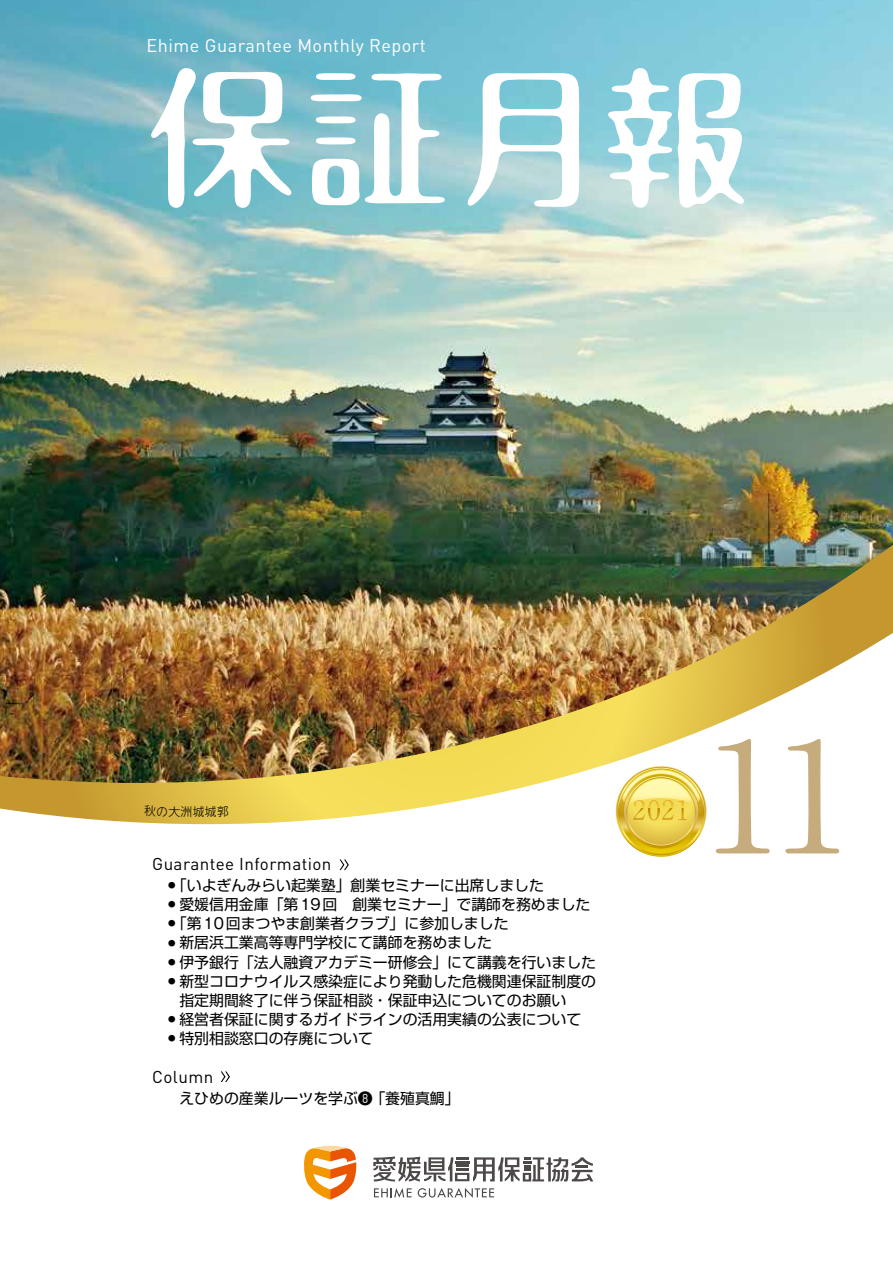
<style>
.page{position:relative;width:893px;height:1263px;background:#fff}
.page>*{position:absolute;margin:0;border:0;box-sizing:border-box;transform-origin:0 0}
.t1{font:700 153px "A1 Mincho Std";color:#c6ab7d}
.t2{font:18px "DIN";letter-spacing:.025em;color:#fff}
.t3{font:16.95px "DIN";letter-spacing:.025em;color:#000}
.t4{font:14.85px/19.2px "Shin Go Pro";color:#000}
.t5{font:14.85px "Shin Go Pr 6 N";color:#000}
.t6{font:300 11.7px "UD Shin M Go Pro";color:#000}
.s1{font-family:"Gothic MB101 Pro"}
</style>
<div class="page">
<img style="left:0;top:0;width:893px;height:545px">
<img style="left:0;top:545px;width:893px;height:279px">
<svg style="left:149px;top:67px;width:144px;height:142px"></svg>
<svg style="left:467px;top:73px;width:112px;height:135px"></svg>
<svg style="left:608px;top:68px;width:137px;height:141px"></svg>
<svg style="left:311px;top:72px;width:134px;height:134px"></svg>
<svg style="left:340px;top:859px;width:9px;height:11px"></svg>
<svg style="left:221px;top:1071px;width:9px;height:11px"></svg>
<svg style="left:304px;top:1146px;width:53px;height:53px"></svg>
<svg style="left:373px;top:1156px;width:220px;height:26px"></svg>
<svg style="left:374px;top:1188px;width:38px;height:10px"></svg>
<svg style="left:418px;top:1188px;width:76px;height:10px"></svg>
<svg style="left:616px;top:766px;width:90px;height:91px"></svg>
<svg style="left:617px;top:768px;width:88px;height:87px"></svg>
<svg style="left:618px;top:768px;width:86px;height:86px"></svg>
<svg style="left:619px;top:769px;width:84px;height:84px"></svg>
<svg style="left:624px;top:774px;width:74px;height:74px"></svg>
<svg style="left:628px;top:778px;width:67px;height:67px"></svg>
<svg style="left:622px;top:770px;width:78px;height:50px"></svg>
<svg style="left:145px;top:805px;width:46px;height:12px"></svg>
<svg style="left:217px;top:806px;width:11px;height:11px"></svg>
<p class="t2" style="left:147px;top:35px;width:281px">Ehime Guarantee Monthly Report</p>
<p class="t6" style="left:193px;top:802px;width:25px">城城</p>
<p class="t3" style="left:152px;top:853px;width:181px">Guarantee Information</p>
<p class="t4" style="left:168px;top:874px;width:377px"><sup>●</sup>「いよぎんみらい起業塾」創業セミナーに出席しました</p>
<p class="t4" style="left:168px;top:893px;width:424px"><sup>●</sup> 愛媛信用金庫「第<span class="s1">19</span>回　創業セミナー」で講師を務めました</p>
<p class="t4" style="left:168px;top:912px;width:342px"><sup>●</sup>「第<span class="s1">10</span>回まつやま創業者クラブ」に参加しました</p>
<p class="t4" style="left:168px;top:931px;width:325px"><sup>●</sup> 新居浜工業高等専門学校にて講師を務めました</p>
<p class="t4" style="left:168px;top:950px;width:429px"><sup>●</sup> 伊予銀行「法人融資アカデミー研修会」にて講義を行いました</p>
<p class="t4" style="left:165px;top:970px;width:433px"><sup>●</sup> 新型コロナウイルス感染症により発動した危機関連保証制度の　指定期間終了に伴う保証相談・保証申込についてのお願い</p>
<p class="t4" style="left:168px;top:1008px;width:414px"><sup>●</sup> 経営者保証に関するガイドラインの活用実績の公表について</p>
<p class="t4" style="left:168px;top:1027px;width:206px"><sup>●</sup> 特別相談窓口の存廃について</p>
<p class="t3" style="left:152px;top:1066px;width:63px">Column</p>
<p class="t5" style="left:165px;top:1086px;width:297px">　えひめの産業ルーツを学ぶ❽ 「養殖真鯛」</p>
<h1 class="t1" style="left:704px;top:672px;width:148px">11</h1>
</div>
